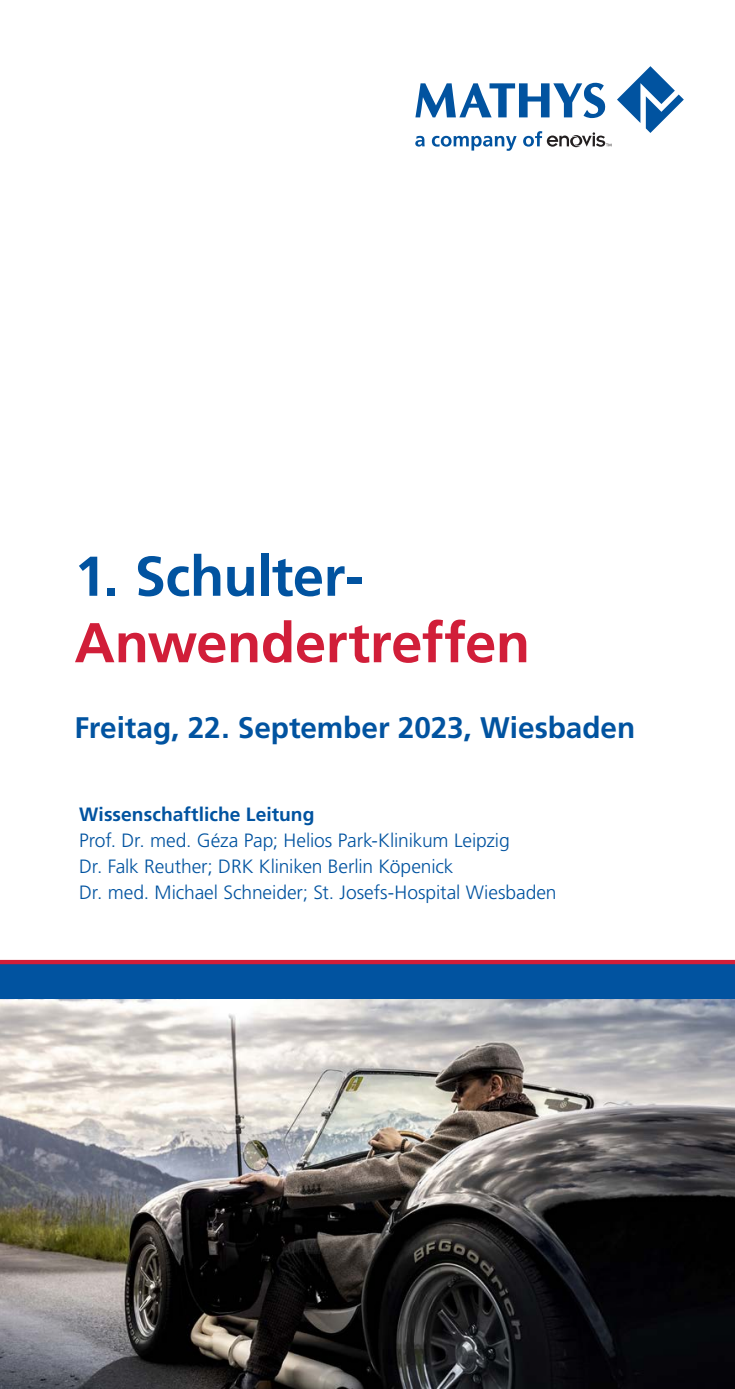
<style>
.page{position:relative;width:735px;height:1389px;background:#fff}
.page>*{position:absolute;margin:0;border:0;box-sizing:border-box;transform-origin:0 0}
.t1{font:700 56px "Frutiger LT Pro";letter-spacing:-.005em;color:#d11e39}
.t2{font:700 56px "Frutiger LT Pro";letter-spacing:-.01em;color:#0153a0}
.t3{font:700 29.75px "Frutiger LT Pro";letter-spacing:-.005em;color:#0153a0}
.t4{font:300 19.25px/26.2px "Frutiger LT Pro";letter-spacing:-.005em;color:#0153a0}
.t5{font:700 19.25px "Frutiger LT Pro";color:#0153a0}
</style>
<div class="page">
<svg style="left:415px;top:66px;width:268px;height:85px"></svg>
<img style="left:0;top:998px;width:734px;height:391px">
<div style="left:0;top:963px;width:734px;height:35px;background:#0153a0"></div>
<hr style="left:0;top:960px;width:734px;height:4px;background:#d11e39">
<h1 class="t2" style="left:74px;top:543px;width:291px">1. Schulter-</h1>
<h1 class="t1" style="left:74px;top:609px;width:457px">Anwendertreffen</h1>
<h2 class="t3" style="left:74px;top:710px;width:562px">Freitag, 22. September 2023, Wiesbaden</h2>
<p class="t5" style="left:79px;top:802px;width:237px">Wissenschaftliche Leitung</p>
<p class="t4" style="left:79px;top:827px;width:478px">Prof. Dr. med. Géza Pap; Helios Park-Klinikum Leipzig<br>Dr. Falk Reuther; DRK Kliniken Berlin Köpenick<br>Dr. med. Michael Schneider; St. Josefs-Hospital Wiesbaden</p>
</div>
